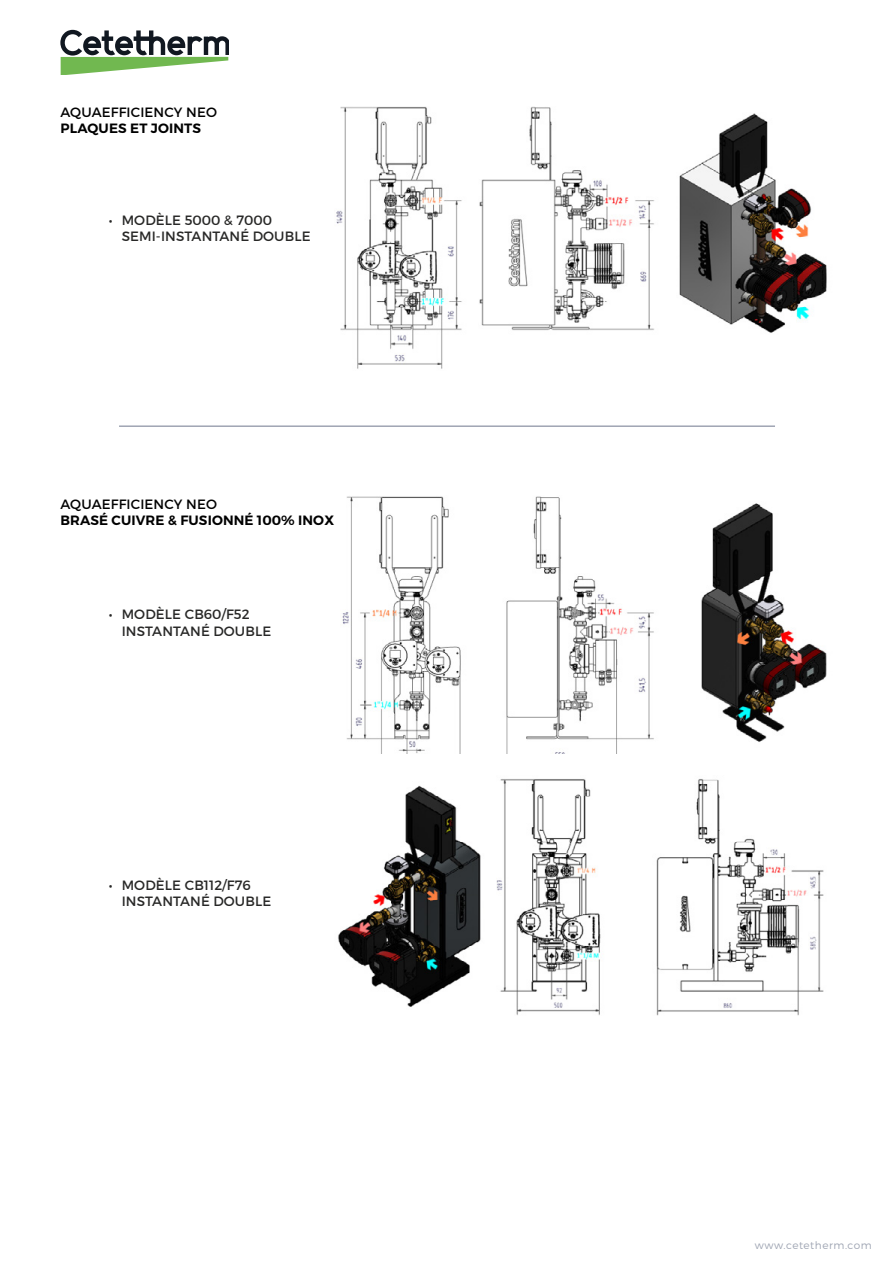
<style>
.page{position:relative;width:893px;height:1263px;background:#fff}
.page>*{position:absolute;margin:0;border:0;box-sizing:border-box;transform-origin:0 0}
.t1{font:13.5px/16.2px "Montserrat";letter-spacing:.01em;color:#282827}
.t2{font:600 13.5px "Montserrat";letter-spacing:.01em;color:#000}
.t3{font:13.5px "Montserrat";letter-spacing:.01em;color:#000}
.t4{font:300 10.5px "Montserrat";letter-spacing:.05em;color:#9fa5b3}
</style>
<div class="page">
<svg style="left:60px;top:30px;width:168px;height:45px"></svg>
<img style="left:342px;top:496px;width:485px;height:258px">
<hr style="left:119px;top:425px;width:656px;height:2px;background:#9fa5b3">
<img style="left:336px;top:106px;width:491px;height:263px">
<img style="left:338px;top:779px;width:486px;height:237px">
<p class="t3" style="left:60px;top:103px;width:158px">AQUAEFFICIENCY NEO</p>
<p class="t2" style="left:60px;top:120px;width:142px">PLAQUES ET JOINTS</p>
<p class="t1" style="left:122px;top:212px;width:190px;text-indent:-13px">• MODÈLE 5000 &amp; 7000<br>SEMI-INSTANTANÉ DOUBLE</p>
<p class="t3" style="left:60px;top:496px;width:158px">AQUAEFFICIENCY NEO</p>
<p class="t2" style="left:60px;top:512px;width:275px">BRASÉ CUIVRE &amp; FUSIONNÉ 100% INOX</p>
<p class="t1" style="left:122px;top:606px;width:151px;text-indent:-13px">• MODÈLE CB60/F52<br>INSTANTANÉ DOUBLE</p>
<p class="t1" style="left:122px;top:877px;width:151px;text-indent:-13px">• MODÈLE CB112/F76<br>INSTANTANÉ DOUBLE</p>
<p class="t4" style="left:755px;top:1239px;width:118px">www.cetetherm.com</p>
</div>
